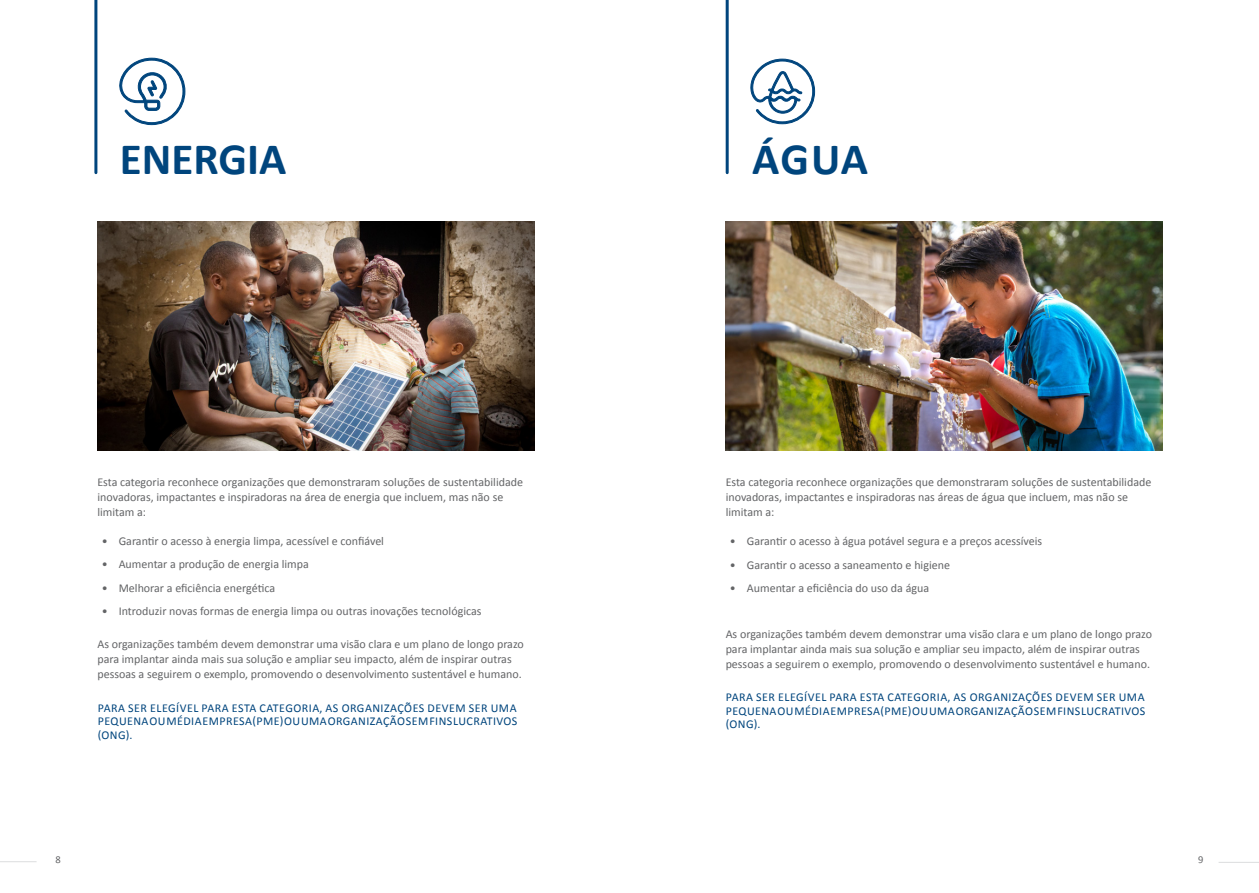
<style>
.page{position:relative;width:1259px;height:893px;background:#fff}
.page>*{position:absolute;margin:0;border:0;box-sizing:border-box;transform-origin:0 0}
.t1{font:700 45px "Calibri";color:#00457d}
.t2{font:12px/15px "Calibri";color:#636466}
.t3{font:12px/13.5px "Calibri";letter-spacing:.035em;color:#00457d;text-align:justify}
.t4{font:10.5px "Calibri";color:#636466}
</style>
<div class="page">
<hr style="left:1218px;top:862px;width:41px;height:1px;background:#dcddde">
<hr style="left:0;top:861px;width:37px;height:1px;background:#dcddde">
<hr style="left:94px;top:0;width:3px;height:173px;background:#00457d">
<hr style="left:725px;top:0;width:3px;height:173px;background:#00457d">
<svg style="left:119px;top:58px;width:67px;height:67px"></svg>
<svg style="left:750px;top:58px;width:65px;height:66px"></svg>
<img style="left:725px;top:221px;width:437px;height:229px">
<img style="left:97px;top:221px;width:437px;height:229px">
<h1 class="t1" style="left:120px;top:127px;width:168px">ENERGIA</h1>
<h1 class="t1" style="left:752px;top:127px;width:118px">ÁGUA</h1>
<p class="t2" style="left:97px;top:474px;width:427px">Esta categoria reconhece organizações que demonstraram soluções de sustentabilidade inovadoras, impactantes e inspiradoras na área de energia que incluem, mas não se limitam a:</p>
<p class="t2" style="left:102px;top:533px;width:284px">• Garantir o acesso à energia limpa, acessível e confiável</p>
<p class="t2" style="left:102px;top:556px;width:209px">• Aumentar a produção de energia limpa</p>
<p class="t2" style="left:102px;top:580px;width:175px">• Melhorar a eficiência energética</p>
<p class="t2" style="left:102px;top:603px;width:381px">• Introduzir novas formas de energia limpa ou outras inovações tecnológicas</p>
<p class="t2" style="left:97px;top:636px;width:428px">As organizações também devem demonstrar uma visão clara e um plano de longo prazo para implantar ainda mais sua solução e ampliar seu impacto, além de inspirar outras pessoas a seguirem o exemplo, promovendo o desenvolvimento sustentável e humano.</p>
<p class="t3" style="left:98px;top:701px;width:421px">PARA SER ELEGÍVEL PARA ESTA CATEGORIA, AS ORGANIZAÇÕES DEVEM SER UMA PEQUENA OU MÉDIA EMPRESA (PME) OU UMA ORGANIZAÇÃO SEM FINS LUCRATIVOS (ONG).</p>
<p class="t2" style="left:725px;top:474px;width:427px">Esta categoria reconhece organizações que demonstraram soluções de sustentabilidade inovadoras, impactantes e inspiradoras nas áreas de água que incluem, mas não se limitam a:</p>
<p class="t2" style="left:730px;top:533px;width:314px">• Garantir o acesso à água potável segura e a preços acessíveis</p>
<p class="t2" style="left:730px;top:557px;width:222px">• Garantir o acesso a saneamento e higiene</p>
<p class="t2" style="left:730px;top:580px;width:201px">• Aumentar a eficiência do uso da água</p>
<p class="t2" style="left:725px;top:626px;width:428px">As organizações também devem demonstrar uma visão clara e um plano de longo prazo para implantar ainda mais sua solução e ampliar seu impacto, além de inspirar outras pessoas a seguirem o exemplo, promovendo o desenvolvimento sustentável e humano.</p>
<p class="t3" style="left:725px;top:690px;width:421px">PARA SER ELEGÍVEL PARA ESTA CATEGORIA, AS ORGANIZAÇÕES DEVEM SER UMA PEQUENA OU MÉDIA EMPRESA (PME) OU UMA ORGANIZAÇÃO SEM FINS LUCRATIVOS (ONG).</p>
<p class="t4" style="left:56px;top:852px;width:7px">8</p>
<p class="t4" style="left:1198px;top:852px;width:7px">9</p>
</div>
